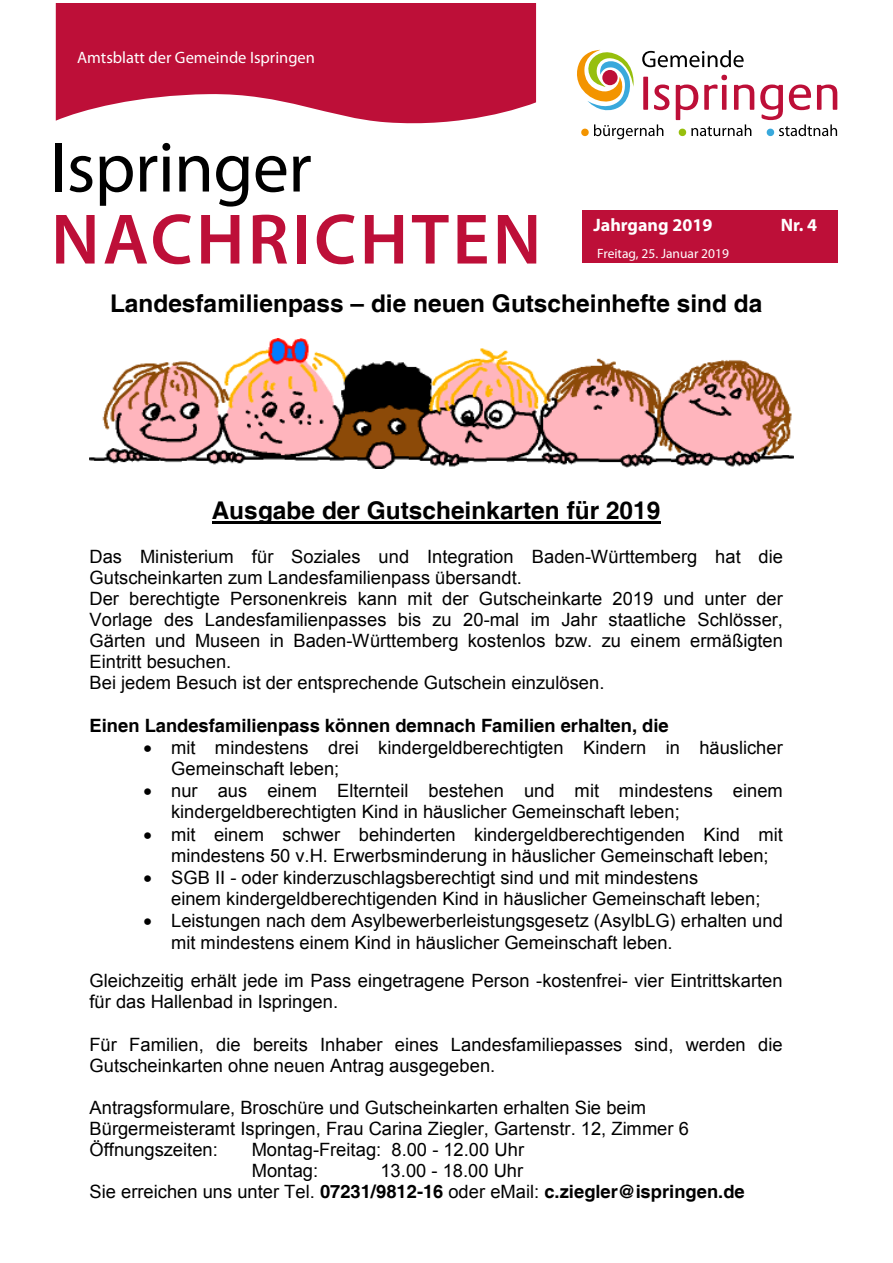
<style>
.page{position:relative;width:893px;height:1263px;background:#fff}
.page>*{position:absolute;margin:0;border:0;box-sizing:border-box;transform-origin:0 0}
.t1{font:600 72px "Myriad Pro";letter-spacing:.045em;color:#bd0f38}
.t2{font:72px "Myriad Pro";letter-spacing:-.01em;color:#000}
.t3{font:700 24.45px "Helvetica";color:#000}
.t4{font:18.3px/21.1px "Arial";color:#000}
.t5{font:700 18.3px "Helvetica";color:#000}
.t6{font:700 18px "Myriad Pro";color:#fff}
.t7{font:16.5px "Myriad Pro";color:#fff}
.t8{font:13.5px "Myriad Pro";color:#fff}
.s1{font-family:"Arial";font-weight:400}
</style>
<div class="page">
<svg style="left:56px;top:4px;width:480px;height:120px;background:#c52d51"></svg>
<div style="left:582px;top:210px;width:256px;height:53px;background:#bd0f38"></div>
<div style="left:643px;top:77px;width:5px;height:33px;background:#bd0f38"></div>
<svg style="left:654px;top:85px;width:15px;height:25px"></svg>
<svg style="left:642px;top:50px;width:102px;height:17px"></svg>
<svg style="left:577px;top:49px;width:57px;height:62px"></svg>
<div style="left:602px;top:70px;width:16px;height:15px;background:#bd0f38;border-radius:50%"></div>
<svg style="left:581px;top:124px;width:82px;height:15px"></svg>
<svg style="left:676px;top:75px;width:78px;height:61px"></svg>
<svg style="left:760px;top:85px;width:77px;height:51px"></svg>
<img style="left:89px;top:339px;width:705px;height:129px">
<hr style="left:212px;top:522px;width:448px;height:2px;background:#000">
<p class="t7" style="left:77px;top:48px;width:239px">Amtsblatt der Gemeinde Ispringen</p>
<h1 class="t2" style="left:50px;top:123px;width:263px">Ispringer</h1>
<h1 class="t1" style="left:51px;top:194px;width:492px">NACHRICHTEN</h1>
<p class="t6" style="left:594px;top:213px;width:120px">Jahrgang 2019</p>
<p class="t6" style="left:781px;top:213px;width:38px">Nr. 4</p>
<p class="t8" style="left:597px;top:245px;width:133px">Freitag, 25. Januar 2019</p>
<h2 class="t3" style="left:110px;top:289px;width:654px">Landesfamilienpass – die neuen Gutscheinhefte sind da</h2>
<h2 class="t3" style="left:212px;top:496px;width:450px">Ausgabe der Gutscheinkarten für 2019</h2>
<p class="t4" style="left:89px;top:546px;width:695px">Das Ministerium für Soziales und Integration Baden-Württemberg hat die Gutscheinkarten zum Landesfamilienpass übersandt.<br>Der berechtigte Personenkreis kann mit der Gutscheinkarte 2019 und unter der Vorlage des Landesfamilienpasses bis zu 20-mal im Jahr staatliche Schlösser, Gärten und Museen in Baden-Württemberg kostenlos bzw. zu einem ermäßigten Eintritt besuchen.<br>Bei jedem Besuch ist der entsprechende Gutschein einzulösen.</p>
<p class="t5" style="left:89px;top:714px;width:581px">Einen Landesfamilienpass können demnach Familien erhalten, die</p>
<p class="t4" style="left:171px;top:737px;width:613px;text-indent:-28px">• mit mindestens drei kindergeldberechtigten Kindern in häuslicher<br>Gemeinschaft leben;</p>
<p class="t4" style="left:171px;top:780px;width:613px;text-indent:-28px">• nur aus einem Elternteil bestehen und mit mindestens einem kindergeldberechtigten Kind in häuslicher Gemeinschaft leben;</p>
<p class="t4" style="left:171px;top:824px;width:613px;text-indent:-28px">• mit einem schwer behinderten kindergeldberechtigenden Kind mit mindestens 50 v.H. Erwerbsminderung in häuslicher Gemeinschaft leben;</p>
<p class="t4" style="left:171px;top:867px;width:591px;text-indent:-27px">• SGB II - oder kinderzuschlagsberechtigt sind und mit mindestens<br>einem kindergeldberechtigenden Kind in häuslicher Gemeinschaft leben;</p>
<p class="t4" style="left:171px;top:910px;width:613px;text-indent:-28px">• Leistungen nach dem Asylbewerberleistungsgesetz (AsylbLG) erhalten und mit mindestens einem Kind in häuslicher Gemeinschaft leben.</p>
<p class="t4" style="left:89px;top:970px;width:695px">Gleichzeitig erhält jede im Pass eingetragene Person -kostenfrei- vier Eintrittskarten für das Hallenbad in Ispringen.</p>
<p class="t4" style="left:89px;top:1034px;width:695px">Für Familien, die bereits Inhaber eines Landesfamiliepasses sind, werden die<br>Gutscheinkarten ohne neuen Antrag ausgegeben.</p>
<p class="t4" style="left:89px;top:1097px;width:601px">Antragsformulare, Broschüre und Gutscheinkarten erhalten Sie beim<br>Bürgermeisteramt Ispringen, Frau Carina Ziegler, Gartenstr. 12, Zimmer 6<br>Öffnungszeiten:</p>
<p class="t4" style="left:252px;top:1139px;width:274px">Montag-Freitag: 8.00 - 12.00 Uhr<br>Montag:</p>
<p class="t4" style="left:380px;top:1160px;width:144px">13.00 - 18.00 Uhr</p>
<p class="t5" style="left:89px;top:1180px;width:657px"><span class="s1">Sie erreichen uns unter Tel.</span> 07231/9812-16 <span class="s1">oder eMail:</span> c.ziegler@ispringen.de</p>
</div>
